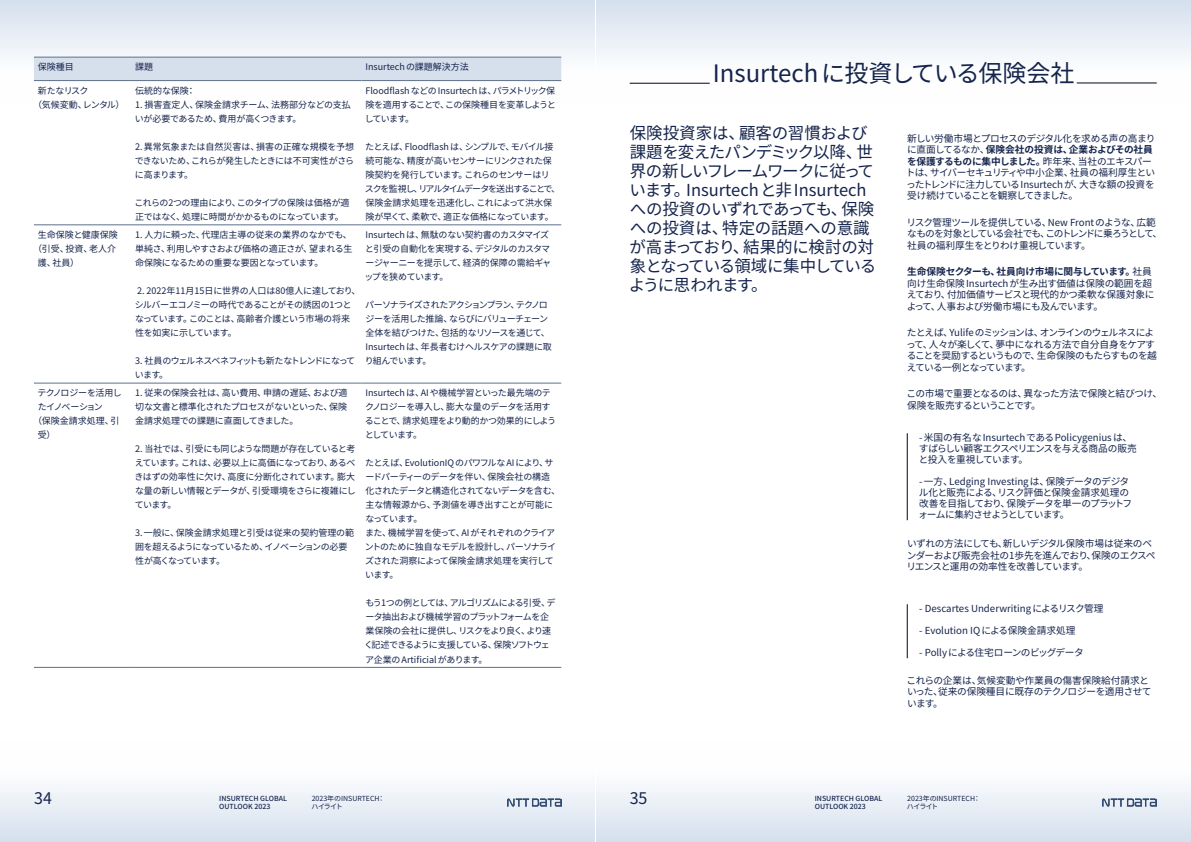
<style>
.page{position:relative;width:1191px;height:842px;background:#fff}
.page>*{position:absolute;margin:0;border:0;box-sizing:border-box;transform-origin:0 0}
.t1{font:24px "Noto Sans CJ Kjp";color:#15244c}
.t2{font:16.5px/19px "Noto Sans CJ Kjp";letter-spacing:-.025em;color:#15244c}
.t3{font:16px "Noto Sans CJ Kjp";color:#15244c}
.t4{font:9.7px/11.4px "Noto Sans CJ Kjp";letter-spacing:-.035em;color:#15244c}
.t5{font:9.7px/11.4px "Noto Sans CJ Kjp";letter-spacing:-.07em;color:#15244c}
.t6{font:9.7px/11px "Noto Sans CJ Kjp";letter-spacing:-.015em;color:#15244c}
.t7{font:9.7px "Noto Sans CJ Kjp";color:#15244c}
.t8{font:9px/14px "Noto Sans CJ Kjp";letter-spacing:-.035em;color:#15244c}
.t9{font:9px/14px "Noto Sans CJ Kjp";letter-spacing:-.055em;color:#15244c}
.t10{font:9px/14px "Noto Sans CJ Kjp";letter-spacing:-.07em;color:#15244c}
.t11{font:9px/14px "Noto Sans CJ Kjp";letter-spacing:-.065em;color:#15244c}
.t12{font:9px "Noto Sans CJ Kjp";color:#15244c}
.t13{font:9px/14px "Noto Sans CJ Kjp";letter-spacing:-.1em;color:#15244c}
.t14{font:9px/14px "Noto Sans CJ Kjp";letter-spacing:-.08em;color:#15244c}
.t15{font:9px "Noto Sans CJ Kjp";letter-spacing:-.13em;color:#15244c}
.t16{font:500 7px/8.4px "Noto Sans CJ Kjp";color:#15244c}
.t17{font:7px/8.4px "Noto Sans CJ Kjp";color:#15244c}
.s1{font-weight:700}
</style>
<div class="page">
<div style="left:0;top:0;width:595px;height:103px;background:linear-gradient(to bottom,#d7e1ee,#fff)"></div>
<div style="left:596px;top:0;width:594px;height:103px;background:linear-gradient(to bottom,#d8e3ef,#fff)"></div>
<div style="left:0;top:739px;width:595px;height:103px;background:linear-gradient(to bottom,#fff,#d8e3ef)"></div>
<div style="left:596px;top:739px;width:594px;height:103px;background:linear-gradient(to bottom,#fff,#d8e3ef)"></div>
<img style="left:507px;top:798px;width:54px;height:9px">
<img style="left:1102px;top:798px;width:54px;height:9px">
<div style="left:34px;top:58px;width:527px;height:22px;background:#d6dfec"></div>
<svg style="left:34px;top:81px;width:97px;height:586px"></svg>
<hr style="left:131px;top:57px;width:230px;height:1px;background:#5f708b">
<hr style="left:361px;top:57px;width:200px;height:1px;background:#5f708b">
<hr style="left:34px;top:80px;width:97px;height:1px;background:#5f708b">
<hr style="left:131px;top:80px;width:230px;height:1px;background:#5f708b">
<hr style="left:361px;top:80px;width:200px;height:1px;background:#5f708b">
<hr style="left:34px;top:225px;width:97px;height:1px;background:#5f708b">
<hr style="left:131px;top:225px;width:230px;height:1px;background:#5f708b">
<hr style="left:361px;top:225px;width:200px;height:1px;background:#5f708b">
<hr style="left:34px;top:383px;width:97px;height:1px;background:#5f708b">
<hr style="left:131px;top:383px;width:230px;height:1px;background:#5f708b">
<hr style="left:361px;top:383px;width:200px;height:1px;background:#5f708b">
<hr style="left:34px;top:667px;width:97px;height:1px;background:#5f708b">
<hr style="left:131px;top:667px;width:230px;height:1px;background:#5f708b">
<hr style="left:361px;top:667px;width:200px;height:1px;background:#5f708b">
<hr style="left:34px;top:57px;width:97px;height:1px;background:#5f708b">
<hr style="left:1076px;top:83px;width:80px;height:1px;background:#000521">
<hr style="left:629px;top:83px;width:80px;height:1px;background:#000521">
<hr style="left:907px;top:433px;width:1px;height:87px;background:#000521">
<hr style="left:907px;top:604px;width:1px;height:54px;background:#000521">
<p class="t8" style="left:38px;top:60px;width:37px">保険種目</p>
<p class="t8" style="left:135px;top:60px;width:19px">課題</p>
<p class="t12" style="left:365px;top:62px;width:105px">Insurtechの課題解決方法</p>
<p class="t14" style="left:33px;top:84px;width:93px;text-indent:5px">新たなリスク<br>（気候変動、レンタル）</p>
<p class="t8" style="left:135px;top:84px;width:62px">伝統的な保険：</p>
<p class="t8" style="left:365px;top:84px;width:193px;text-align:justify">Floodflash などのInsurtech は、パラメトリック保険を適用することで、この保険種目を変革しようとしています。</p>
<p class="t9" style="left:365px;top:140px;width:197px">たとえば、Floodflash は、シンプルで、モバイル接続可能な、精度が高いセンサーにリンクされた保険契約を発行しています。これらのセンサーはリスクを監視し、リアルタイムデータを送出することで、保険金請求処理を迅速化し、これによって洪水保険が早くて、柔軟で、適正な価格になっています。</p>
<p class="t8" style="left:135px;top:98px;width:218px">1. 損害査定人、保険金請求チーム、法務部分などの支払いが必要であるため、費用が高くつきます。</p>
<p class="t8" style="left:135px;top:140px;width:221px;text-align:justify">2. 異常気象または自然災害は、損害の正確な規模を予想できないため、これらが発生したときには不可実性がさらに高まります。</p>
<p class="t8" style="left:134px;top:196px;width:217px">これらの2つの理由により、このタイプの保険は価格が適正ではなく、処理に時間がかかるものになっています。</p>
<p class="t12" style="left:38px;top:230px;width:81px">生命保険と健康保険</p>
<p class="t8" style="left:33px;top:242px;width:84px">（引受、投資、老人介</p>
<p class="t8" style="left:38px;top:256px;width:43px">護、社員）</p>
<p class="t11" style="left:38px;top:386px;width:86px">テクノロジーを活用し</p>
<p class="t15" style="left:38px;top:402px;width:67px">たイノベーション</p>
<p class="t12" style="left:33px;top:416px;width:88px">（保険金請求処理、引</p>
<p class="t8" style="left:38px;top:428px;width:19px">受）</p>
<p class="t8" style="left:135px;top:228px;width:219px;text-align:justify">1. 人力に頼った、代理店主導の従来の業界のなかでも、単純さ、利用しやすさおよび価格の適正さが、望まれる生命保険になるための重要な要因となっています。</p>
<p class="t8" style="left:135px;top:284px;width:227px">2. 2022年11月15日に世界の人口は80億人に達しており、シルバーエコノミーの時代であることがその誘因の1つとなっています。このことは、高齢者介護という市場の将来性を如実に示しています。</p>
<p class="t13" style="left:135px;top:354px;width:222px">3. 社員のウェルネスベネフィットも新たなトレンドになっています。</p>
<p class="t8" style="left:135px;top:386px;width:214px;text-align:justify">1. 従来の保険会社は、高い費用、申請の遅延、および適切な文書と標準化されたプロセスがないといった、保険金請求処理での課題に直面してきました。</p>
<p class="t8" style="left:135px;top:442px;width:223px;text-align:justify">2. 当社では、引受にも同じような問題が存在していると考えています。これは、必要以上に高価になっており、あるべきはずの効率性に欠け、高度に分断化されています。膨大な量の新しい情報とデータが、引受環境をさらに複雑にしています。</p>
<p class="t8" style="left:135px;top:526px;width:220px">3. 一般に、保険金請求処理と引受は従来の契約管理の範囲を超えるようになっているため、イノベーションの必要性が高くなっています。</p>
<p class="t8" style="left:364px;top:228px;width:188px">Insurtech は、無駄のない契約書のカスタマイズと引受の自動化を実現する、デジタルのカスタマージャーニーを提示して、経済的保障の需給ギャップを狭めています。</p>
<p class="t11" style="left:365px;top:298px;width:189px">パーソナライズされたアクションプラン、テクノロジーを活用した推論、ならびにバリューチェーン全体を結びつけた、包括的なリソースを通じて、<br>Insurtech は、年長者むけヘルスケアの課題に取り組んでいます。</p>
<p class="t8" style="left:365px;top:386px;width:193px">Insurtech は、AIや機械学習といった最先端のテクノロジーを導入し、膨大な量のデータを活用することで、請求処理をより動的かつ効果的にしようとしています。</p>
<p class="t8" style="left:365px;top:456px;width:197px">たとえば、EvolutionIQのパワフルなAI により、サードパーティーのデータを伴い、保険会社の構造化されたデータと構造化されてないデータを含む、主な情報源から、予測値を導き出すことが可能になっています。<br>また、機械学習を使って、AI がそれぞれのクライアントのために独自なモデルを設計し、パーソナライズされた洞察によって保険金請求処理を実行しています。</p>
<p class="t10" style="left:364px;top:596px;width:193px">もう1つの例としては、アルゴリズムによる引受、データ抽出および機械学習のプラットフォームを企業保険の会社に提供し、リスクをより良く、より速く記述できるように支援している、保険ソフトウェア企業のArtificial があります。</p>
<h1 class="t1" style="left:713px;top:60px;width:363px">Insurtech に投資している保険会社</h1>
<h2 class="t2" style="left:629px;top:123px;width:249px">保険投資家は、顧客の習慣および課題を変えたパンデミック以降、世界の新しいフレームワークに従っています。Insurtechと非 Insurtechへの投資のいずれであっても、保険への投資は、特定の話題への意識が高まっており、結果的に検討の対象となっている領域に集中しているように思われます。</h2>
<p class="t4" style="left:905px;top:133px;width:251px">新しい労働市場とプロセスのデジタル化を求める声の高まりに直面してるなか、<span class="s1">保険会社の投資は、企業およびその社員を保護するものに集中しました。</span>昨年来、当社のエキスパートは、サイバーセキュリティや中小企業、社員の福利厚生といったトレンドに注力しているInsurtech が、大きな額の投資を受け続けていることを観察してきました。</p>
<p class="t5" style="left:906px;top:217px;width:257px">リスク管理ツールを提供している、New Front のような、広範なものを対象としている会社でも、このトレンドに乗ろうとして、社員の福利厚生をとりわけ重視しています。</p>
<p class="t4" style="left:906px;top:266px;width:249px"><span class="s1">生命保険セクターも、社員向け市場に関与しています。</span>社員向け生命保険 Insurtech が生み出す価値は保険の範囲を超えており、付加価値サービスと現代的かつ柔軟な保護対象によって、人事および労働市場にも及んでいます。</p>
<p class="t5" style="left:906px;top:327px;width:252px">たとえば、Yulife のミッションは、オンラインのウェルネスによって、人々が楽しくて、夢中になれる方法で自分自身をケアすることを奨励するというもので、生命保険のもたらすものを越えている一例となっています。</p>
<p class="t4" style="left:906px;top:388px;width:257px">この市場で重要となるのは、異なった方法で保険と結びつけ、保険を販売するということです。</p>
<p class="t6" style="left:918px;top:432px;width:219px">- 米国の有名なInsurtechであるPolicygenius は、すばらしい顧客エクスペリエンスを与える商品の販売と投入を重視しています。</p>
<p class="t4" style="left:918px;top:476px;width:216px;line-height:11px">- 一方、Ledging Investing は、保険データのデジタル化と販売による、リスク評価と保険金請求処理の改善を目指しており、保険データを単一のプラットフォームに集約させようとしています。</p>
<p class="t4" style="left:906px;top:538px;width:250px">いずれの方法にしても、新しいデジタル保険市場は従来のベンダーおよび販売会社の1歩先を進んでおり、保険のエクスペリエンスと運用の効率性を改善しています。</p>
<p class="t7" style="left:919px;top:603px;width:186px">- Descartes Underwriting によるリスク管理</p>
<p class="t7" style="left:919px;top:625px;width:158px">- Evolution IQ による保険金請求処理</p>
<p class="t4" style="left:919px;top:647px;width:166px">- Polly による住宅ローンのビッグデータ</p>
<p class="t4" style="left:906px;top:675px;width:246px">これらの企業は、気候変動や作業員の傷害保険給付請求といった、従来の保険種目に既存のテクノロジーを適用させています。</p>
<h3 class="t3" style="left:34px;top:789px;width:19px">34</h3>
<p class="t16" style="left:219px;top:794px;width:69px">INSURTECH GLOBAL</p>
<h3 class="t3" style="left:629px;top:789px;width:19px">35</h3>
<p class="t16" style="left:219px;top:802px;width:53px">OUTLOOK 2023</p>
<p class="t16" style="left:814px;top:794px;width:69px">INSURTECH GLOBAL<br>OUTLOOK 2023</p>
<p class="t17" style="left:311px;top:794px;width:75px">2023年のINSURTECH：ハイライト</p>
<p class="t17" style="left:907px;top:794px;width:75px">2023年のINSURTECH：ハイライト</p>
</div>
